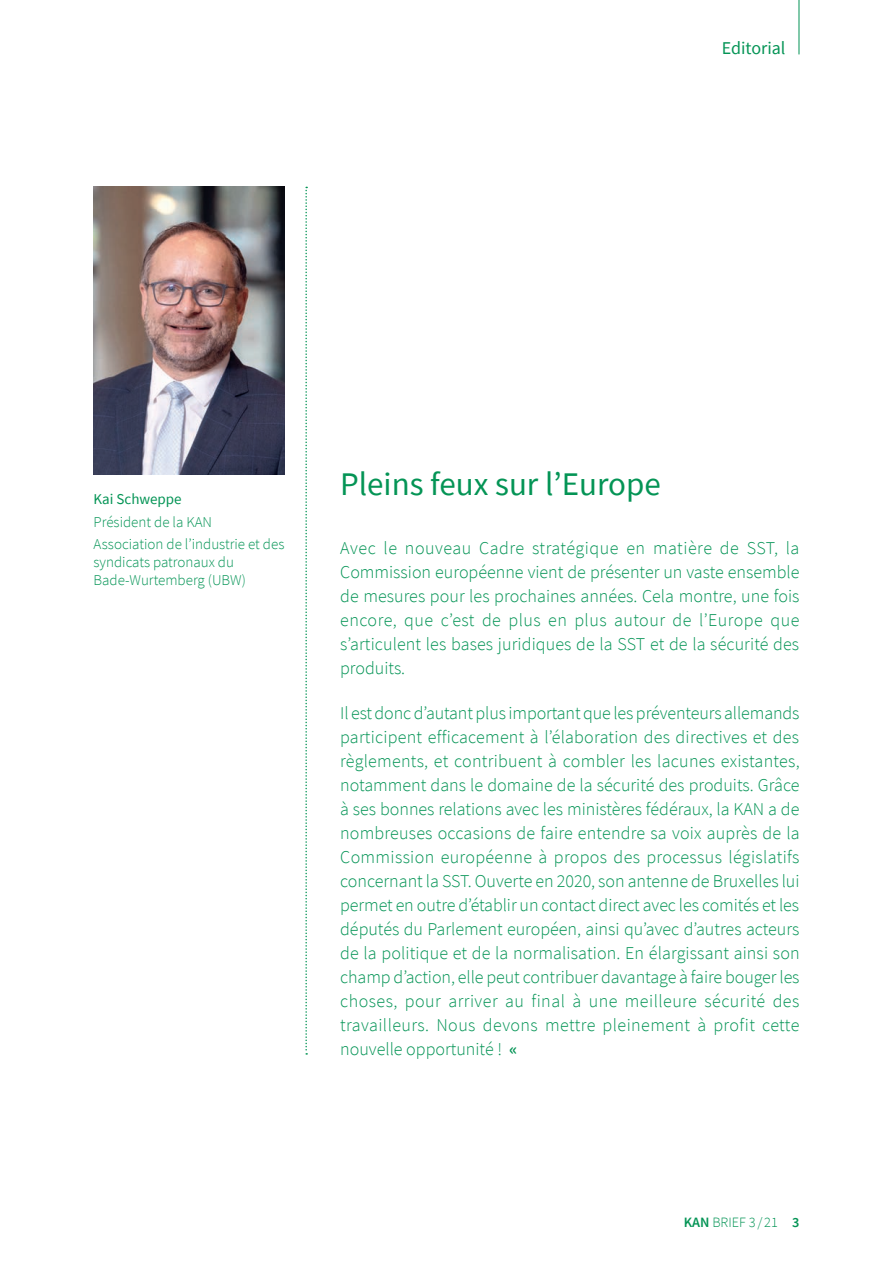
<style>
.page{position:relative;width:893px;height:1263px;background:#fff}
.page>*{position:absolute;margin:0;border:0;box-sizing:border-box;transform-origin:0 0}
.U{font:33px "Source Sans Pro";color:#049455}
.Editorial{font:300 18px/24px "Source Sans Pro";letter-spacing:.005em;color:#049455;text-align:justify}
.t1{font:18px "Source Sans Pro";color:#049455}
.g_neu_F{font:300 15px/18px "Source Sans Pro";color:#049455}
.g_neu_F-2{font:15px "Source Sans Pro";color:#049455}
.t2{font:300 14.25px "Source Sans Pro";color:#049455}
.s1{font-weight:600}
</style>
<div class="page">
<hr style="left:798px;top:0;width:1px;height:54px;background:#049455">
<svg style="left:305px;top:187px;width:2px;height:868px"></svg>
<img style="left:94px;top:186px;width:191px;height:288px">
<p class="t1" style="left:722px;top:37px;width:65px">Editorial</p>
<p class="g_neu_F-2" style="left:94px;top:490px;width:90px">Kai Schweppe</p>
<p class="g_neu_F" style="left:94px;top:513px;width:120px">Président de la KAN</p>
<p class="g_neu_F" style="left:94px;top:535px;width:192px">Association de l’industrie et des syndicats patronaux du<br>Bade-Wurtemberg (UBW)</p>
<p class="U" style="left:340px;top:463px;width:322px">Pleins feux sur l’Europe</p>
<p class="Editorial" style="left:340px;top:536px;width:461px">Avec le nouveau Cadre stratégique en matière de SST, la Commission européenne vient de présenter un vaste ensemble de mesures pour les prochaines années. Cela montre, une fois encore, que c’est de plus en plus autour de l’Europe que s’articulent les bases juridiques de la SST et de la sécurité des produits.</p>
<p class="Editorial" style="left:340px;top:701px;width:461px">Il est donc d’autant plus important que les préventeurs allemands participent efficacement à l’élaboration des directives et des règlements, et contribuent à combler les lacunes existantes, notamment dans le domaine de la sécurité des produits. Grâce à ses bonnes relations avec les ministères fédéraux, la KAN a de nombreuses occasions de faire entendre sa voix auprès de la Commission européenne à propos des processus législatifs concernant la SST. Ouverte en 2020, son antenne de Bruxelles lui permet en outre d’établir un contact direct avec les comités et les députés du Parlement européen, ainsi qu’avec d’autres acteurs de la politique et de la normalisation. En élargissant ainsi son champ d’action, elle peut contribuer davantage à faire bouger les choses, pour arriver au final à une meilleure sécurité des travailleurs. Nous devons mettre pleinement à profit cette nouvelle opportunité ! <span class="s1">«</span></p>
<p class="t2" style="left:684px;top:1214px;width:117px"><span class="s1">KAN</span> BRIEF 3 / 21 <span class="s1">3</span></p>
</div>
